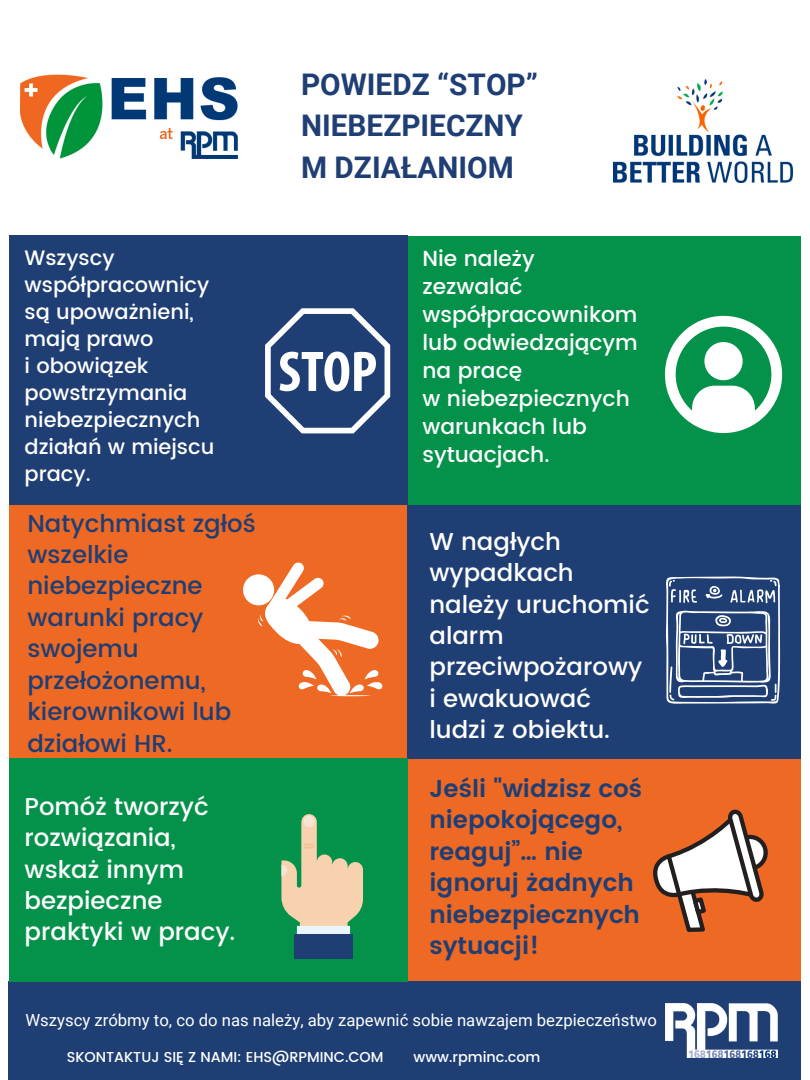
<style>
.page{position:relative;width:810px;height:1080px;background:#fff}
.page>*{position:absolute;margin:0;border:0;box-sizing:border-box;transform-origin:0 0}
.t1{font:700 29.81px/41.7px "Roboto";color:#1e3e74}
.t2{font:500 24.38px/31.4px "Poppins";color:#fff}
.t3{font:500 24.38px/31.4px "Poppins";color:#1e3e74}
.t4{font:600 24.38px/31.4px "Poppins";color:#1e3e74}
.t5{font:500 21.75px/28.1px "Poppins";color:#fff}
.t6{font:500 20.88px/26.9px "Poppins";color:#fff}
.t7{font:16.69px "Roboto";color:#fff}
.t8{font:500 14.38px "Poppins";color:#fff}
</style>
<div class="page">
<div style="left:405px;top:687px;width:396px;height:315px;background:#ed6924"></div>
<div style="left:9px;top:982px;width:792px;height:98px;background:#1e3e74"></div>
<div style="left:408px;top:236px;width:393px;height:270px;background:#04924a"></div>
<div style="left:9px;top:505px;width:399px;height:254px;background:#ed6924"></div>
<div style="left:408px;top:505px;width:393px;height:254px;background:#1e3e74"></div>
<div style="left:9px;top:759px;width:399px;height:223px;background:#04924a"></div>
<div style="left:9px;top:236px;width:399px;height:269px;background:#1e3e74"></div>
<img style="left:666px;top:1004px;width:112px;height:54px">
<img style="left:613px;top:80px;width:180px;height:102px">
<img style="left:20px;top:74px;width:218px;height:85px">
<div style="left:243px;top:574px;width:31px;height:31px;background:#fff;border-radius:50%"></div>
<svg style="left:258px;top:562px;width:125px;height:134px"></svg>
<svg style="left:666px;top:577px;width:114px;height:127px"></svg>
<svg style="left:665px;top:316px;width:117px;height:117px"></svg>
<svg style="left:653px;top:809px;width:115px;height:123px"></svg>
<svg style="left:281px;top:814px;width:82px;height:120px"></svg>
<div style="left:294px;top:934px;width:59px;height:24px;background:#1e3e74"></div>
<svg style="left:265px;top:308px;width:125px;height:125px"></svg>
<p class="t6" style="left:25px;top:244px;width:191px">Wszyscy współpracownicy są upoważnieni, mają prawo<br>i obowiązek powstrzymania niebezpiecznych działań w miejscu pracy.</p>
<p class="t3" style="left:27px;top:508px;width:230px">Natychmiast zgłoś wszelkie niebezpieczne warunki pracy swojemu przełożonemu, kierownikowi lub działowi HR.</p>
<p class="t2" style="left:25px;top:791px;width:212px">Pomóż tworzyć rozwiązania, wskaż innym bezpieczne praktyki w pracy.</p>
<p class="t1" style="left:301px;top:64px;width:238px">POWIEDZ “STOP”<br>NIEBEZPIECZNY<br>M DZIAŁANIOM</p>
<p class="t5" style="left:422px;top:244px;width:217px">Nie należy zezwalać współpracownikom lub odwiedzającym na pracę<br>w niebezpiecznych warunkach lub sytuacjach.</p>
<p class="t2" style="left:430px;top:526px;width:222px">W nagłych wypadkach należy uruchomić alarm przeciwpożarowy i ewakuować ludzi z obiektu.</p>
<p class="t4" style="left:430px;top:773px;width:214px">Jeśli "widzisz coś niepokojącego, reaguj”… nie ignoruj żadnych niebezpiecznych sytuacji!</p>
<p class="t7" style="left:25px;top:1011px;width:633px">Wszyscy zróbmy to, co do nas należy, aby zapewnić sobie nawzajem bezpieczeństwo</p>
<p class="t8" style="left:67px;top:1048px;width:318px">SKONTAKTUJ SIĘ Z NAMI: EHS@RPMINC.COM</p>
<p class="t8" style="left:414px;top:1048px;width:128px">www.rpminc.com</p>
</div>
